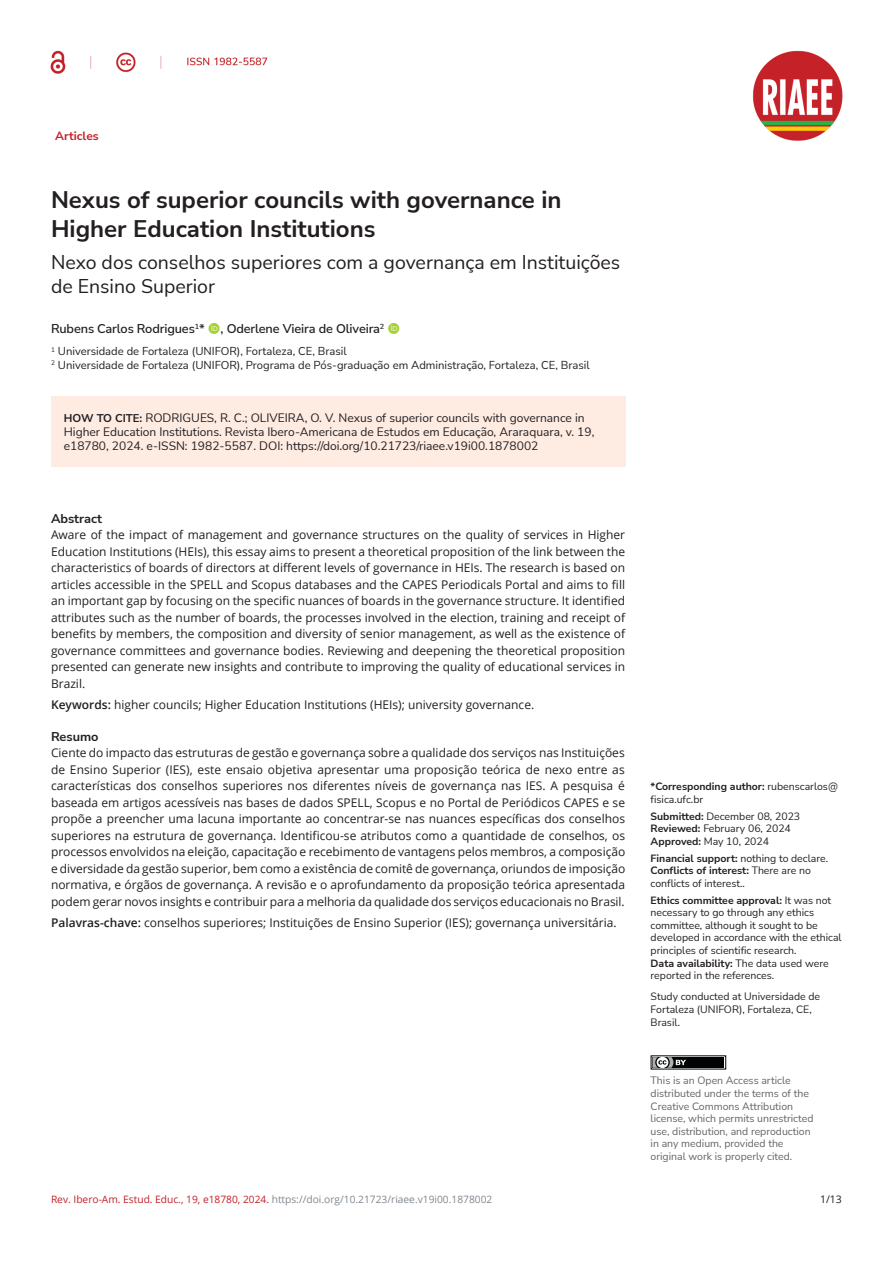
<style>
.page{position:relative;width:893px;height:1263px;background:#fff}
.page>*{position:absolute;margin:0;border:0;box-sizing:border-box;transform-origin:0 0}
.ArticleTitle{font:700 24px/28.8px "Nunito Sans";color:#231f20}
.ArticleTitle-Trans2{font:19.5px/23.4px "Nunito Sans";color:#231f20}
.Authors{font:600 12.75px "Nunito Sans";letter-spacing:-.01em;color:#231f20}
.AbstractTitle{font:700 12.75px "Nunito Sans";color:#231f20}
.AbstractTitle-Trans1{font:700 12.75px "Nunito Sans";color:#231f20}
.Abstract-Trans1{font:12px/16.5px "Open Sans";letter-spacing:-.005em;color:#231f20;text-align:justify}
.Abstract{font:12px/16.5px "Open Sans";color:#231f20;text-align:justify}
.HowToCite{font:12px/14.4px "Nunito Sans";color:#231f20}
.Keywords-Trans1{font:12px "Open Sans";color:#231f20}
.Keywords{font:12px "Open Sans";color:#231f20}
.t1{font:700 12px "Nunito Sans";color:#c42027}
.Affiliations{font:11.25px "Nunito Sans";color:#231f20}
.LicenseParaAlt{font:10.5px/12.6px "Nunito Sans";color:#636466}
.fnArticleOther{font:10.5px/12.6px "Nunito Sans";color:#231f20}
.History{font:10.5px/12.6px "Nunito Sans";color:#231f20}
.fnArticleOtherAlt{font:10.5px/12.6px "Nunito Sans";color:#231f20}
.dataStatement{font:10.5px/12.6px "Nunito Sans";color:#231f20}
.fnConflict{font:10.5px/12.6px "Nunito Sans";color:#231f20}
.Correspondence{font:10.5px/12.6px "Nunito Sans";color:#231f20}
.fnSupported-by{font:700 10.5px "Nunito Sans";color:#231f20}
.t2{font:10.5px "Open Sans";color:#231f20}
.t3{font:10.2px "Open Sans";color:#7f878f}
.s1{font-weight:700;font-size:11.25px}
.s2{font-weight:600}
.s3{font-weight:700}
.s4{font-weight:400}
.s5{color:#c42027}
</style>
<div class="page">
<img style="left:50px;top:50px;width:793px;height:91px">
<div style="left:652px;top:1057px;width:72px;height:11px;background:#010203"></div>
<svg style="left:651px;top:1055px;width:35px;height:15px"></svg>
<div style="left:51px;top:397px;width:574px;height:70px;background:#feece3"></div>
<p class="t1" style="left:55px;top:128px;width:45px">Articles</p>
<p class="ArticleTitle" style="left:51px;top:185px;width:512px">Nexus of superior councils with governance in<br>Higher Education Institutions</p>
<p class="ArticleTitle-Trans2" style="left:51px;top:250px;width:571px">Nexo dos conselhos superiores com a governança em Instituições de Ensino Superior</p>
<p class="Authors" style="left:51px;top:320px;width:335px">Rubens Carlos Rodrigues<sup>1</sup>* , Oderlene Vieira de Oliveira<sup>2</sup></p>
<p class="Affiliations" style="left:51px;top:344px;width:297px"><sup>1</sup> Universidade de Fortaleza (UNIFOR), Fortaleza, CE, Brasil</p>
<p class="Affiliations" style="left:51px;top:357px;width:540px"><sup>2</sup> Universidade de Fortaleza (UNIFOR), Programa de Pós-graduação em Administração, Fortaleza, CE, Brasil</p>
<p class="HowToCite" style="left:64px;top:410px;width:532px"><span class="s1">HOW TO CITE:</span> RODRIGUES, R. C.; OLIVEIRA, O. V. Nexus of superior councils with governance in<br>Higher Education Institutions. Revista Ibero-Americana de Estudos em Educação, Araraquara, v. 19, e18780, 2024. e-ISSN: 1982-5587. DOI: https://doi.org/10.21723/riaee.v19i00.1878002</p>
<p class="AbstractTitle" style="left:51px;top:509px;width:53px">Abstract</p>
<p class="Abstract" style="left:51px;top:526px;width:576px">Aware of the impact of management and governance structures on the quality of services in Higher Education Institutions (HEIs), this essay aims to present a theoretical proposition of the link between the characteristics of boards of directors at different levels of governance in HEIs. The research is based on articles accessible in the SPELL and Scopus databases and the CAPES Periodicals Portal and aims to fill an important gap by focusing on the specific nuances of boards in the governance structure. It identified attributes such as the number of boards, the processes involved in the election, training and receipt of benefits by members, the composition and diversity of senior management, as well as the existence of governance committees and governance bodies. Reviewing and deepening the theoretical proposition presented can generate new insights and contribute to improving the quality of educational services in Brazil.</p>
<p class="Keywords" style="left:51px;top:696px;width:485px"><span class="s2">Keywords:</span> higher councils; Higher Education Institutions (HEIs); university governance.</p>
<p class="AbstractTitle-Trans1" style="left:51px;top:727px;width:49px">Resumo</p>
<p class="Abstract-Trans1" style="left:51px;top:744px;width:576px">Ciente do impacto das estruturas de gestão e governança sobre a qualidade dos serviços nas Instituições de Ensino Superior (IES), este ensaio objetiva apresentar uma proposição teórica de nexo entre as características dos conselhos superiores nos diferentes níveis de governança nas IES. A pesquisa é baseada em artigos acessíveis nas bases de dados SPELL, Scopus e no Portal de Periódicos CAPES e se propõe a preencher uma lacuna importante ao concentrar-se nas nuances específicas dos conselhos superiores na estrutura de governança. Identificou-se atributos como a quantidade de conselhos, os processos envolvidos na eleição, capacitação e recebimento de vantagens pelos membros, a composição e diversidade da gestão superior, bem como a existência de comitê de governança, oriundos de imposição normativa, e órgãos de governança. A revisão e o aprofundamento da proposição teórica apresentada podem gerar novos insights e contribuir para a melhoria da qualidade dos serviços educacionais no Brasil.</p>
<p class="Keywords-Trans1" style="left:51px;top:914px;width:567px"><span class="s2">Palavras-chave:</span> conselhos superiores; Instituições de Ensino Superior (IES); governança universitária.</p>
<p class="Correspondence" style="left:651px;top:780px;width:189px"><span class="s3">*Corresponding author:</span> rubenscarlos@ fisica.ufc.br</p>
<p class="History" style="left:651px;top:809px;width:151px"><span class="s3">Submitted:</span> December 08, 2023<br><span class="s3">Reviewed:</span> February 06, 2024<br><span class="s3">Approved:</span> May 10, 2024</p>
<p class="fnSupported-by" style="left:651px;top:850px;width:179px">Financial support: <span class="s4">nothing to declare.</span></p>
<p class="fnConflict" style="left:651px;top:864px;width:162px"><span class="s3">Conflicts of interest:</span> There are no conflicts of interest..</p>
<p class="fnArticleOther" style="left:651px;top:893px;width:193px"><span class="s3">Ethics committee approval:</span> It was not necessary to go through any ethics committee, although it sought to be developed in accordance with the ethical principles of scientific research.</p>
<p class="dataStatement" style="left:651px;top:956px;width:180px"><span class="s3">Data availability:</span> The data used were reported in the references.</p>
<p class="fnArticleOtherAlt" style="left:651px;top:990px;width:171px">Study conducted at Universidade de<br>Fortaleza (UNIFOR), Fortaleza, CE,<br>Brasil.</p>
<p class="LicenseParaAlt" style="left:651px;top:1074px;width:164px">This is an Open Access article distributed under the terms of the<br>Creative Commons Attribution license, which permits unrestricted use, distribution, and reproduction in any medium, provided the original work is properly cited.</p>
<p class="t3" style="left:51px;top:1193px;width:443px"><span class="s5">Rev. Ibero-Am. Estud. Educ., 19, e18780, 2024.</span> https://doi.org/10.21723/riaee.v19i00.1878002</p>
<p class="t2" style="left:820px;top:1192px;width:23px">1/13</p>
</div>
